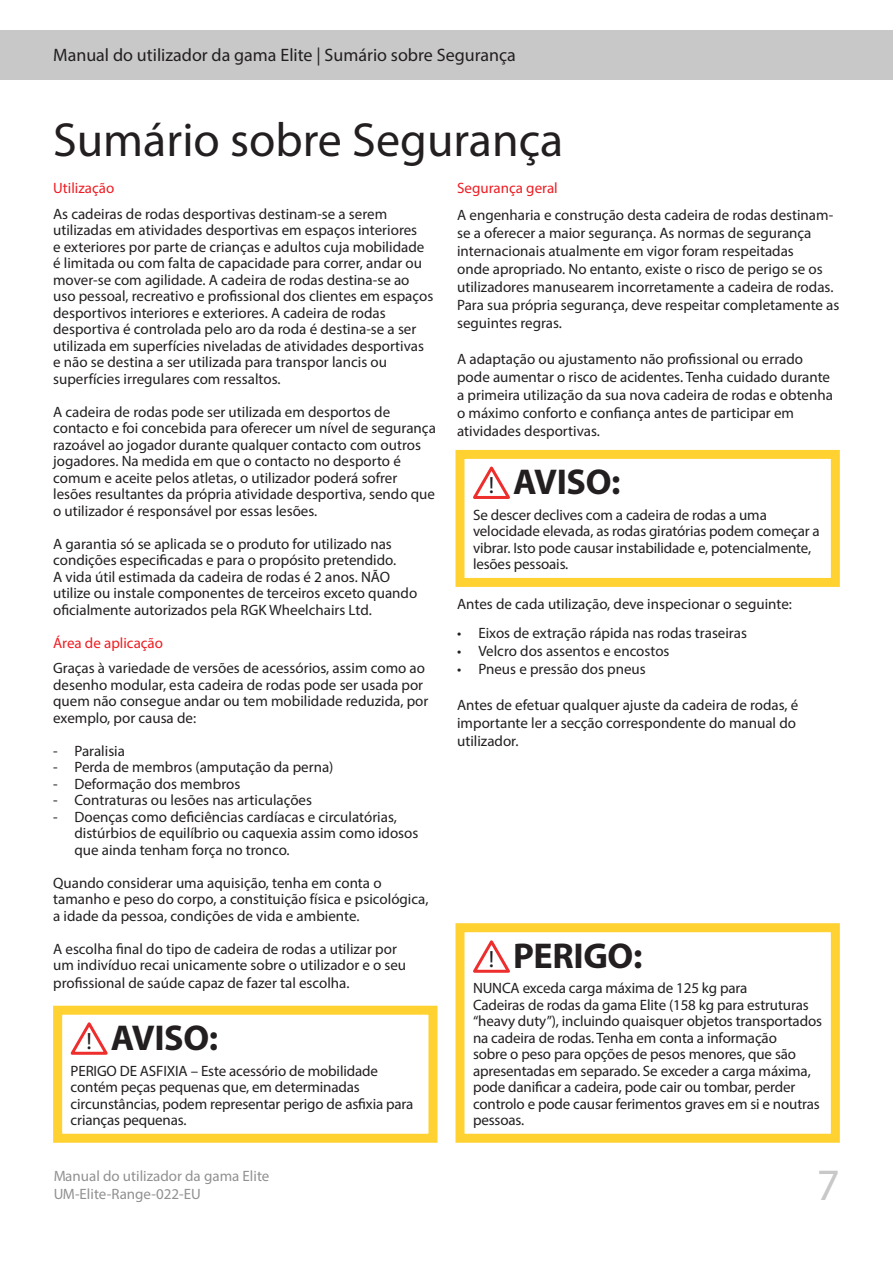
<style>
.page{position:relative;width:893px;height:1263px;background:#fff}
.page>*{position:absolute;margin:0;border:0;box-sizing:border-box;transform-origin:0 0}
.Heading_1{font:48px "Myriad Pro";color:#231f20}
.t1{font:45px "Myriad Pro";color:#c8c8c8}
.Box_Heading{font:700 36px "Myriad Pro";letter-spacing:-.01em;color:#231f20}
.t2{font:23.55px "Myriad Pro";color:#231f20}
.t3{font:18px "Myriad Pro";color:#231f20}
.Box_Text_10_11{font:15px/16.5px "Myriad Pro";color:#231f20}
.Bullet{font:15px/16.5px "Myriad Pro";color:#231f20}
.Internal_Heading_-_R{font:15px "Myriad Pro";color:#ee1d23}
</style>
<div class="page">
<div style="left:0;top:31px;width:893px;height:49px;background:#c8c8c8"></div>
<div style="left:53px;top:1006px;width:384px;height:137px;border:9px solid #ffd231"></div>
<div style="left:455px;top:450px;width:385px;height:137px;border:9px solid #ffd231"></div>
<div style="left:455px;top:923px;width:385px;height:220px;border:9px solid #ffd231"></div>
<svg style="left:70px;top:1022px;width:38px;height:33px"></svg>
<svg style="left:473px;top:466px;width:37px;height:33px"></svg>
<svg style="left:473px;top:940px;width:37px;height:33px"></svg>
<p class="t3" style="left:53px;top:44px;width:464px">Manual do utilizador da gama Elite | Sumário sobre Segurança</p>
<p class="Heading_1" style="left:53px;top:111px;width:512px">Sumário sobre Segurança</p>
<p class="Internal_Heading_-_R" style="left:53px;top:179px;width:63px">Utilização</p>
<p class="Box_Text_10_11" style="left:53px;top:205px;width:382px">As cadeiras de rodas desportivas destinam-se a serem utilizadas em atividades desportivas em espaços interiores<br>e exteriores por parte de crianças e adultos cuja mobilidade é limitada ou com falta de capacidade para correr, andar ou mover-se com agilidade. A cadeira de rodas destina-se ao uso pessoal, recreativo e profissional dos clientes em espaços desportivos interiores e exteriores. A cadeira de rodas desportiva é controlada pelo aro da roda é destina-se a ser utilizada em superfícies niveladas de atividades desportivas e não se destina a ser utilizada para transpor lancis ou superfícies irregulares com ressaltos.</p>
<p class="Box_Text_10_11" style="left:53px;top:403px;width:384px">A cadeira de rodas pode ser utilizada em desportos de contacto e foi concebida para oferecer um nível de segurança razoável ao jogador durante qualquer contacto com outros jogadores. Na medida em que o contacto no desporto é comum e aceite pelos atletas, o utilizador poderá sofrer lesões resultantes da própria atividade desportiva, sendo que o utilizador é responsável por essas lesões.</p>
<p class="Box_Text_10_11" style="left:53px;top:535px;width:366px">A garantia só se aplicada se o produto for utilizado nas condições especificadas e para o propósito pretendido.<br>A vida útil estimada da cadeira de rodas é 2 anos. NÃO utilize ou instale componentes de terceiros exceto quando oficialmente autorizados pela RGK Wheelchairs Ltd.</p>
<p class="Internal_Heading_-_R" style="left:53px;top:633px;width:111px">Área de aplicação</p>
<p class="Box_Text_10_11" style="left:53px;top:660px;width:377px">Graças à variedade de versões de acessórios, assim como ao desenho modular, esta cadeira de rodas pode ser usada por quem não consegue andar ou tem mobilidade reduzida, por exemplo, por causa de:</p>
<p class="Bullet" style="left:53px;top:742px;width:73px">- Paralisia</p>
<p class="Bullet" style="left:53px;top:759px;width:282px">- Perda de membros (amputação da perna)</p>
<p class="Bullet" style="left:53px;top:775px;width:189px">- Deformação dos membros</p>
<p class="Bullet" style="left:53px;top:792px;width:260px">- Contraturas ou lesões nas articulações</p>
<p class="Bullet" style="left:74px;top:808px;width:345px;text-indent:-21px">- Doenças como deficiências cardíacas e circulatórias, distúrbios de equilíbrio ou caquexia assim como idosos que ainda tenham força no tronco.</p>
<p class="Box_Text_10_11" style="left:53px;top:874px;width:377px">Quando considerar uma aquisição, tenha em conta o tamanho e peso do corpo, a constituição física e psicológica, a idade da pessoa, condições de vida e ambiente.</p>
<p class="Box_Text_10_11" style="left:53px;top:940px;width:355px">A escolha final do tipo de cadeira de rodas a utilizar por um indivíduo recai unicamente sobre o utilizador e o seu</p>
<p class="Box_Text_10_11" style="left:53px;top:975px;width:298px">profissional de saúde capaz de fazer tal escolha.</p>
<p class="Internal_Heading_-_R" style="left:457px;top:179px;width:102px">Segurança geral</p>
<p class="Box_Text_10_11" style="left:457px;top:206px;width:384px;line-height:18px">A engenharia e construção desta cadeira de rodas destinam&shy;se a oferecer a maior segurança. As normas de segurança internacionais atualmente em vigor foram respeitadas<br>onde apropriado. No entanto, existe o risco de perigo se os utilizadores manusearem incorretamente a cadeira de rodas.<br>Para sua própria segurança, deve respeitar completamente as seguintes regras.</p>
<p class="Box_Text_10_11" style="left:457px;top:350px;width:377px;line-height:18px">A adaptação ou ajustamento não profissional ou errado pode aumentar o risco de acidentes. Tenha cuidado durante a primeira utilização da sua nova cadeira de rodas e obtenha o máximo conforto e confiança antes de participar em atividades desportivas.</p>
<p class="Box_Heading" style="left:513px;top:459px;width:109px">AVISO:</p>
<p class="Box_Text_10_11" style="left:473px;top:506px;width:348px">Se descer declives com a cadeira de rodas a uma velocidade elevada, as rodas giratórias podem começar a vibrar. Isto pode causar instabilidade e, potencialmente, lesões pessoais.</p>
<h3 class="t2" style="left:489px;top:471px;width:7px">!</h3>
<p class="Box_Text_10_11" style="left:457px;top:595px;width:336px">Antes de cada utilização, deve inspecionar o seguinte:</p>
<p class="Box_Text_10_11" style="left:457px;top:624px;width:291px">• Eixos de extração rápida nas rodas traseiras</p>
<p class="Box_Text_10_11" style="left:457px;top:642px;width:214px">• Velcro dos assentos e encostos</p>
<p class="Box_Text_10_11" style="left:457px;top:660px;width:190px">• Pneus e pressão dos pneus</p>
<p class="Box_Text_10_11" style="left:457px;top:695px;width:343px;line-height:18px">Antes de efetuar qualquer ajuste da cadeira de rodas, é importante ler a secção correspondente do manual do utilizador.</p>
<p class="Box_Heading" style="left:513px;top:932px;width:131px">PERIGO:</p>
<p class="Box_Text_10_11" style="left:473px;top:980px;width:276px">NUNCA exceda carga máxima de 125 kg para</p>
<p class="Box_Text_10_11" style="left:473px;top:996px;width:351px">Cadeiras de rodas da gama Elite (158 kg para estruturas “heavy duty”), incluindo quaisquer objetos transportados na cadeira de rodas. Tenha em conta a informação<br>sobre o peso para opções de pesos menores, que são apresentadas em separado. Se exceder a carga máxima, pode danificar a cadeira, pode cair ou tombar, perder controlo e pode causar ferimentos graves em si e noutras pessoas.</p>
<h3 class="t2" style="left:489px;top:944px;width:7px">!</h3>
<p class="Box_Heading" style="left:111px;top:1014px;width:109px">AVISO:</p>
<p class="Box_Text_10_11" style="left:71px;top:1062px;width:344px">PERIGO DE ASFIXIA – Este acessório de mobilidade contém peças pequenas que, em determinadas circunstâncias, podem representar perigo de asfixia para crianças pequenas.</p>
<h3 class="t2" style="left:86px;top:1026px;width:7px">!</h3>
<p class="Box_Text_10_11" style="left:53px;top:1167px;width:218px;line-height:18px">Manual do utilizador da gama Elite<br>UM-Elite-Range-022-EU</p>
<h2 class="t1" style="left:817px;top:1157px;width:25px">7</h2>
</div>
